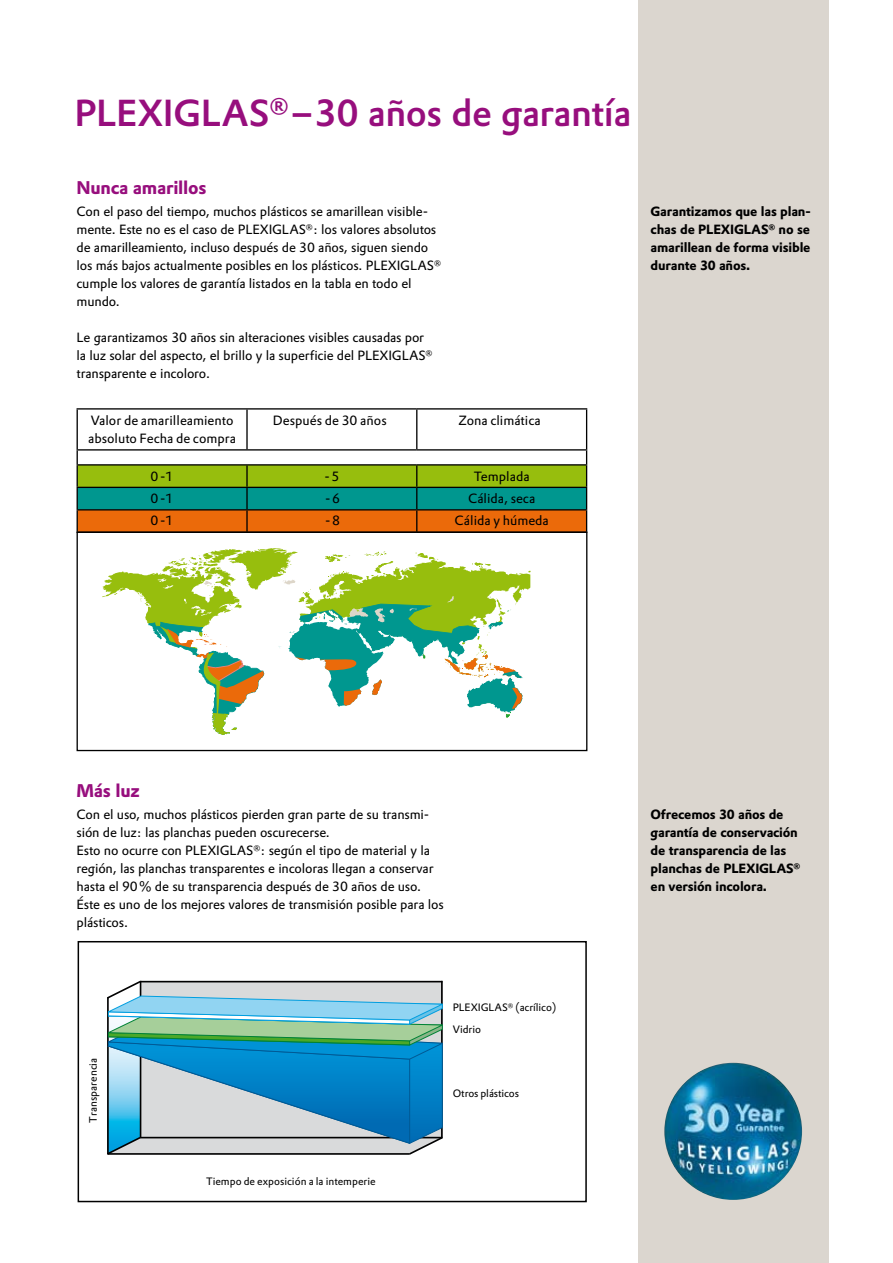
<style>
.page{position:relative;width:893px;height:1263px;background:#fff}
.page>*{position:absolute;margin:0;border:0;box-sizing:border-box;transform-origin:0 0}
.t1{font:36.9px "DTL Prokyon TPRO Medium Regula";letter-spacing:-.015em;color:#970e7d}
.t2{font:700 18px "DTL Prokyon TPRO";letter-spacing:-.015em;color:#970e7d}
.t3{font:13.2px/18px "DTL Prokyon TPRO";letter-spacing:-.015em;color:#000}
.t4{font:700 13.2px/18px "DTL Prokyon TPRO";letter-spacing:-.015em;color:#000;text-align:justify}
.t5{font:10.5px/21.5px "DTL Prokyon TPRO";color:#000}
</style>
<div class="page">
<div style="left:638px;top:0;width:191px;height:1263px;background:#dbd6cf"></div>
<div style="left:78px;top:941px;width:509px;height:261px;border:2px solid #000"></div>
<svg style="left:107px;top:980px;width:336px;height:175px;background:#70adc1"></svg>
<img style="left:664px;top:1063px;width:138px;height:137px;border-radius:69px">
<hr style="left:77px;top:408px;width:170px;height:2px;background:#000">
<hr style="left:247px;top:408px;width:170px;height:2px;background:#000">
<hr style="left:417px;top:408px;width:170px;height:2px;background:#000">
<svg style="left:77px;top:409px;width:510px;height:122px"></svg>
<svg style="left:102px;top:548px;width:428px;height:187px"></svg>
<div style="left:77px;top:531px;width:510px;height:220px;border:1px solid #000"></div>
<h1 class="t1" style="left:74px;top:88px;width:559px">PLEXIGLAS<sup>®</sup> –30 años de garantía</h1>
<h2 class="t2" style="left:77px;top:175px;width:132px">Nunca amarillos</h2>
<p class="t3" style="left:77px;top:202px;width:366px">Con el paso del tiempo, muchos plásticos se amarillean visible&shy;mente. Este no es el caso de PLEXIGLAS<sup>®</sup>: los valores absolutos de amarilleamiento, incluso después de 30 años, siguen siendo los más bajos actualmente posibles en los plásticos. PLEXIGLAS<sup>® </sup>cumple los valores de garantía listados en la tabla en todo el mundo.</p>
<p class="t3" style="left:77px;top:328px;width:358px">Le garantizamos 30 años sin alteraciones visibles causadas por la luz solar del aspecto, el brillo y la superficie del PLEXIGLAS<sup>® </sup>transparente e incoloro.</p>
<p class="t3" style="left:88px;top:411px;width:150px">Valor de amarilleamiento absoluto Fecha de compra</p>
<p class="t3" style="left:273px;top:411px;width:115px">Después de 30 años</p>
<p class="t3" style="left:458px;top:411px;width:84px">Zona climática</p>
<p class="t3" style="left:151px;top:467px;width:24px">0-1</p>
<p class="t3" style="left:324px;top:467px;width:17px">-5</p>
<p class="t3" style="left:474px;top:467px;width:57px">Templada</p>
<p class="t3" style="left:151px;top:489px;width:24px">0-1</p>
<p class="t3" style="left:325px;top:489px;width:17px">-6</p>
<p class="t3" style="left:468px;top:489px;width:69px">Cálida, seca</p>
<p class="t3" style="left:151px;top:512px;width:24px">0-1</p>
<p class="t3" style="left:325px;top:512px;width:17px">-8</p>
<p class="t3" style="left:455px;top:512px;width:96px">Cálida y húmeda</p>
<p class="t4" style="left:651px;top:202px;width:162px">Garantizamos que las plan&shy;chas de PLEXIGLAS<sup>®</sup> no se amarillean de forma visible durante 30 años.</p>
<h2 class="t2" style="left:77px;top:778px;width:65px">Más luz</h2>
<p class="t3" style="left:77px;top:805px;width:369px">Con el uso, muchos plásticos pierden gran parte de su transmi&shy;sión de luz: las planchas pueden oscurecerse.<br>Esto no ocurre con PLEXIGLAS<sup>®</sup>: según el tipo de material y la región, las planchas transparentes e incoloras llegan a conservar hasta el 90% de su transparencia después de 30 años de uso.<br>Éste es uno de los mejores valores de transmisión posible para los plásticos.</p>
<p class="t5" style="left:82px;top:1122px;width:66px;rotate:-90deg">Transparencia</p>
<p class="t5" style="left:206px;top:1171px;width:171px">Tiempo de exposición a la intemperie</p>
<p class="t5" style="left:453px;top:997px;width:105px">PLEXIGLAS<sup>®</sup> (acrílico)<br>Vidrio</p>
<p class="t5" style="left:453px;top:1082px;width:68px">Otros plásticos</p>
<p class="t4" style="left:651px;top:805px;width:151px;text-align:left">Ofrecemos 30 años de garantía de conservación de transparencia de las planchas de PLEXIGLAS<sup>® </sup>en versión incolora.</p>
</div>
